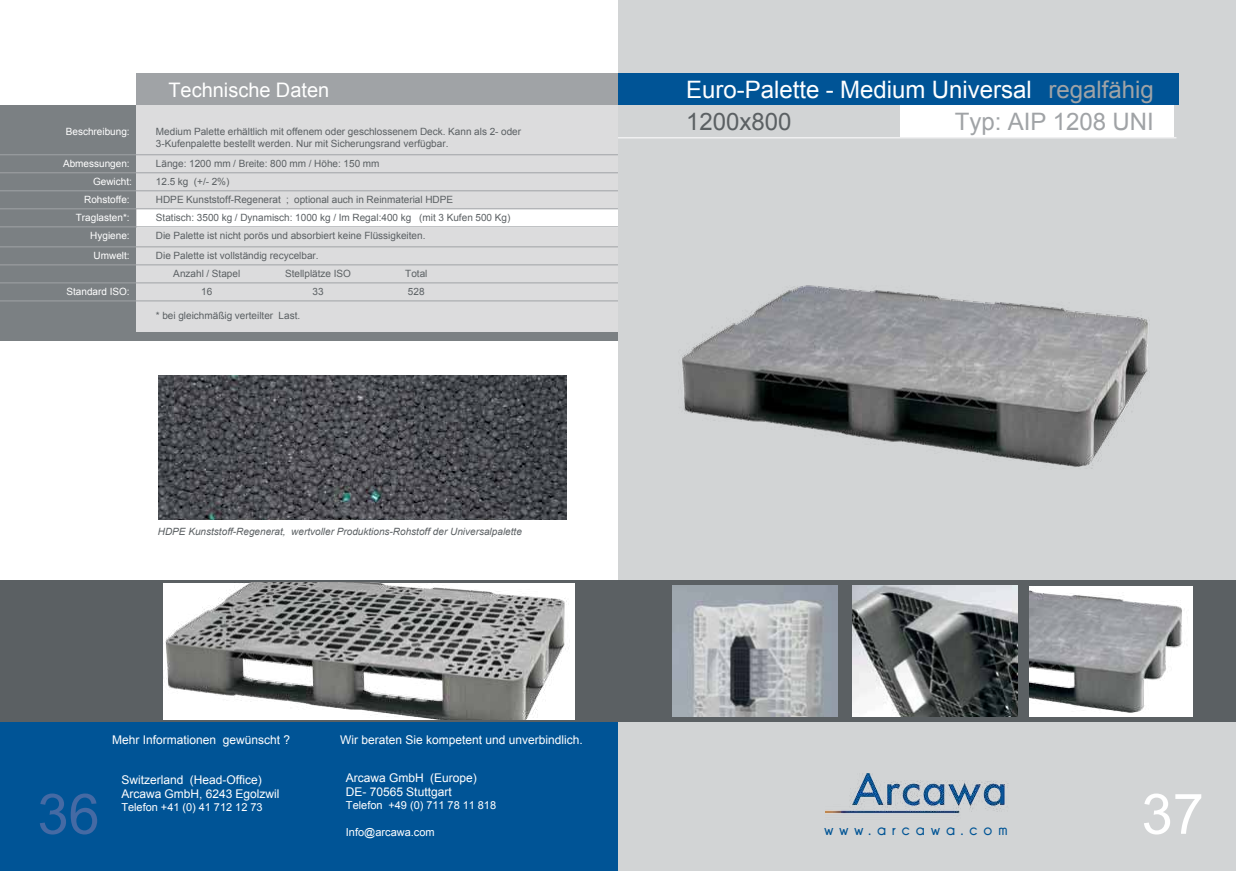
<style>
.page{position:relative;width:1236px;height:871px;background:#fff}
.page>*{position:absolute;margin:0;border:0;box-sizing:border-box;transform-origin:0 0}
.t1{font:56px "Arial";color:#456aa4}
.t2{font:56px "Arial";color:#fff}
.t3{font:24px/32px "Arial";color:#fff}
.t4{font:24px "Arial";color:#a0a3a6}
.t5{font:20px "Arial";color:#fff}
.t6{font:700 16px "Champagne&Limousines";letter-spacing:.38em;color:#005495}
.t7{font:12px/14.4px "Arial";color:#fff}
.t8{font:11px "Arial";color:#fff}
.t9{font:10px/12px "Arial";color:#5b6063}
.t10{font:10px "Arial";color:#fff}
.t11{font:italic 10px "Arial";color:#5b6063}
.s1{color:#a0a3a6}
.s2{color:#5b6063}
</style>
<div class="page">
<div style="left:0;top:105px;width:618px;height:235px;background:#7b8083"></div>
<div style="left:136px;top:105px;width:482px;height:226px;background:#dcdcdd"></div>
<div style="left:137px;top:209px;width:481px;height:19px;background:#fff"></div>
<div style="left:618px;top:0;width:618px;height:732px;background:#d2d4d5"></div>
<div style="left:618px;top:74px;width:560px;height:31px;background:#005496"></div>
<div style="left:900px;top:105px;width:274px;height:32px;background:#fff"></div>
<img style="left:682px;top:285px;width:468px;height:184px">
<div style="left:136px;top:74px;width:482px;height:31px;background:#a0a3a6"></div>
<hr style="left:618px;top:137px;width:558px;height:1px;background:#fff">
<div style="left:0;top:580px;width:1236px;height:141px;background:#5b6063"></div>
<img style="left:672px;top:585px;width:165px;height:131px">
<img style="left:853px;top:585px;width:164px;height:131px">
<img style="left:1029px;top:586px;width:164px;height:130px">
<div style="left:618px;top:729px;width:618px;height:141px;background:#d2d4d5"></div>
<div style="left:0;top:722px;width:618px;height:148px;background:#005496"></div>
<hr style="left:0;top:154px;width:618px;height:1px;background:#a0a3a6">
<hr style="left:0;top:172px;width:618px;height:1px;background:#a0a3a6">
<hr style="left:0;top:190px;width:618px;height:1px;background:#a0a3a6">
<hr style="left:0;top:208px;width:618px;height:1px;background:#a0a3a6">
<hr style="left:0;top:226px;width:618px;height:1px;background:#a0a3a6">
<hr style="left:0;top:246px;width:618px;height:1px;background:#a0a3a6">
<hr style="left:0;top:264px;width:618px;height:1px;background:#a0a3a6">
<hr style="left:0;top:282px;width:618px;height:1px;background:#a0a3a6">
<hr style="left:0;top:300px;width:618px;height:1px;background:#a0a3a6">
<img style="left:164px;top:582px;width:411px;height:137px">
<img style="left:159px;top:375px;width:408px;height:144px">
<h3 class="t5" style="left:168px;top:77px;width:162px">Technische Daten</h3>
<p class="t10" style="left:66px;top:125px;width:65px">Beschreibung:</p>
<p class="t9" style="left:156px;top:125px;width:367px">Medium Palette erhältlich mit offenem oder geschlossenem Deck. Kann als 2- oder<br>3-Kufenpalette bestellt werden. Nur mit Sicherungsrand verfügbar.</p>
<p class="t10" style="left:63px;top:157px;width:68px">Abmessungen:</p>
<p class="t9" style="left:156px;top:157px;width:225px">Länge: 1200 mm / Breite: 800 mm / Höhe: 150 mm</p>
<p class="t10" style="left:93px;top:175px;width:40px">Gewicht:</p>
<p class="t9" style="left:156px;top:175px;width:75px">12.5 kg (+/- 2%)</p>
<p class="t10" style="left:84px;top:193px;width:47px">Rohstoffe:</p>
<p class="t9" style="left:156px;top:193px;width:299px">HDPE Kunststoff-Regenerat ; optional auch in Reinmaterial HDPE</p>
<p class="t10" style="left:76px;top:211px;width:55px">Traglasten*:</p>
<p class="t9" style="left:156px;top:211px;width:356px">Statisch: 3500 kg / Dynamisch: 1000 kg / Im Regal:400 kg (mit 3 Kufen 500 Kg)</p>
<p class="t10" style="left:90px;top:229px;width:41px">Hygiene:</p>
<p class="t9" style="left:156px;top:229px;width:271px">Die Palette ist nicht porös und absorbiert keine Flüssigkeiten.</p>
<p class="t10" style="left:94px;top:249px;width:38px">Umwelt:</p>
<p class="t9" style="left:173px;top:246px;width:147px;line-height:18px;text-indent:-17px">Die Palette ist vollständig recycelbar.<br>Anzahl / Stapel</p>
<p class="t9" style="left:285px;top:267px;width:68px">Stellplätze ISO</p>
<p class="t9" style="left:405px;top:267px;width:24px">Total</p>
<p class="t10" style="left:67px;top:285px;width:65px">Standard ISO:</p>
<p class="t9" style="left:201px;top:285px;width:13px">16</p>
<p class="t9" style="left:312px;top:285px;width:13px">33</p>
<p class="t9" style="left:408px;top:285px;width:18px">528</p>
<p class="t9" style="left:156px;top:309px;width:146px">* bei gleichmäßig verteilter Last.</p>
<p class="t11" style="left:158px;top:524px;width:366px">HDPE Kunststoff-Regenerat, wertvoller Produktions-Rohstoff der Universalpalette</p>
<p class="t7" style="left:112px;top:732px;width:180px">Mehr Informationen gewünscht ?</p>
<p class="t7" style="left:340px;top:732px;width:244px">Wir beraten Sie kompetent und unverbindlich.</p>
<h2 class="t3" style="left:686px;top:74px;width:469px">Euro-Palette - Medium Universal <span class="s1">regalfähig<br></span><span class="s2">1200x800</span></h2>
<h2 class="t4" style="left:955px;top:106px;width:201px">Typ: AIP 1208 UNI</h2>
<p class="t7" style="left:346px;top:770px;width:132px">Arcawa GmbH (Europe)<br>DE- 70565 Stuttgart</p>
<p class="t8" style="left:346px;top:798px;width:152px">Telefon +49 (0) 711 78 11 818</p>
<p class="t8" style="left:346px;top:824px;width:90px">Info@arcawa.com</p>
<p class="t7" style="left:121px;top:772px;width:160px">Switzerland (Head-Office)<br>Arcawa GmbH, 6243 Egolzwil</p>
<p class="t8" style="left:121px;top:800px;width:143px">Telefon +41 (0) 41 712 12 73</p>
<h1 class="t1" style="left:37px;top:777px;width:64px">36</h1>
<h1 class="t2" style="left:1141px;top:777px;width:64px">37</h1>
<h3 class="t6" style="left:825px;top:820px;width:185px">www.arcawa.com</h3>
</div>
